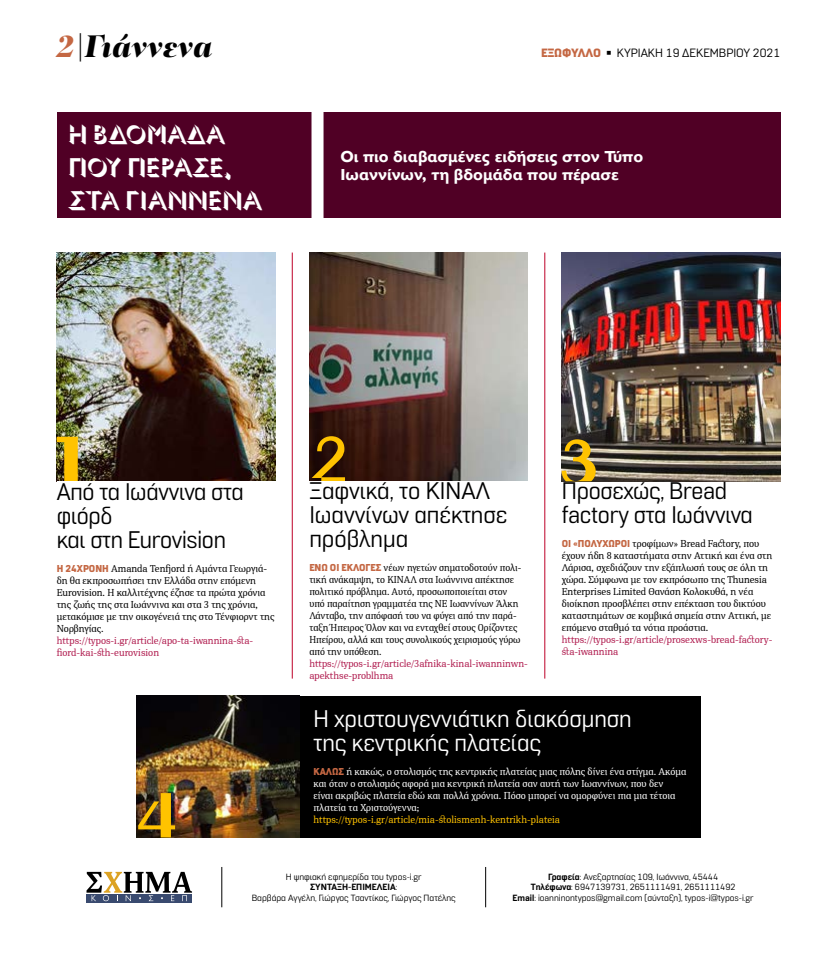
<style>
.page{position:relative;width:823px;height:964px;background:#fff}
.page>*{position:absolute;margin:0;border:0;box-sizing:border-box;transform-origin:0 0}
.t1{font:italic 900 32px "PF Regal Display Pro";color:#000}
.t2{font:300 26px/33px "Gill Sans Nova Shadowed";color:#fff}
.t3{font:24px/24px "Normative Pro";letter-spacing:-.01em;color:#000;scale:.96 1}
.t4{font:24px/24px "Normative Pro";color:#fff}
.t5{font:24px/24px "Normative Pro";letter-spacing:-.01em;color:#000}
.t6{font:700 16px/17.6px "Gill Sans Nova";color:#fff}
.t7{font:12px "Normative Pro";color:#000}
.t8{font:10px/12px "PFDIN Serif";color:#000}
.t9{font:10px/12px "PFDIN Serif";color:#fff}
.t10{font:10px/12px "PFDIN Serif";color:#b01c4f}
.t11{font:10px "PFDIN Serif";color:#ffc300}
.t12{font:9px/10.8px "Normative Pro";color:#000;text-align:center}
.s1{color:#c46743}
.s2{font-weight:900;color:#c46743}
.s3{font-family:"Normative Pro";font-weight:900;color:#c46743}
.s4{font-weight:700}
</style>
<div class="page">
<img style="left:309px;top:253px;width:218px;height:228px">
<svg style="left:311px;top:436px;width:34px;height:45px"></svg>
<img style="left:561px;top:253px;width:218px;height:228px">
<img style="left:57px;top:253px;width:218px;height:228px">
<hr style="left:221px;top:867px;width:1px;height:40px;background:#000">
<hr style="left:485px;top:867px;width:1px;height:40px;background:#000">
<div style="left:86px;top:894px;width:106px;height:8px;background:#394a6f"></div>
<svg style="left:86px;top:872px;width:106px;height:29px"></svg>
<div style="left:57px;top:112px;width:722px;height:106px;background:#500025"></div>
<div style="left:311px;top:105px;width:12px;height:125px;background:#fff"></div>
<hr style="left:292px;top:253px;width:1px;height:425px;background:#be0027">
<hr style="left:544px;top:253px;width:1px;height:425px;background:#be0027">
<svg style="left:57px;top:437px;width:21px;height:44px"></svg>
<svg style="left:561px;top:439px;width:34px;height:42px"></svg>
<div style="left:299px;top:696px;width:401px;height:141px;background:#000"></div>
<img style="left:136px;top:696px;width:163px;height:141px">
<svg style="left:138px;top:793px;width:37px;height:44px"></svg>
<h1 class="t1" style="left:57px;top:26px;width:157px"><span class="s1">2</span>|Γιάννενα</h1>
<h2 class="t2" style="left:68px;top:117px;width:195px">H ΒΔΟΜΆΔΑ<br>ΠΟΥ ΠΈΡΑΣΕ,<br>ΣΤΑ ΓΙΆΝΝΕΝΑ</h2>
<p class="t7" style="left:541px;top:46px;width:240px"><span class="s2">ΕΞΩΦΥΛΛΟ</span> ◾ ΚΥΡΙΑΚΗ 19 ΔΕΚΕΜΒΡΙΟΥ 2021</p>
<h3 class="t6" style="left:340px;top:148px;width:304px">Οι πιο διαβασμένες ειδήσεις στον Τύπο<br>Ιωαννίνων, τη βδομάδα που πέρασε</h3>
<h3 class="t3" style="left:57px;top:479px;width:196px">Από τα Ιωάννινα στα φιόρδ<br>και στη Eurovision</h3>
<p class="t8" style="left:57px;top:562px;width:219px"><span class="s3">Η 24ΧΡΟΝΗ</span> Amanda Tenfjord ή Αμάντα Γεωργιά&shy;δη θα εκπροσωπήσει την Ελλάδα στην επόμενη Eurovision. H καλλιτέχνης έζησε τα πρώτα χρόνια της ζωής της στα Ιωάννινα και στα 3 της χρόνια, μετακόμισε με την οικογένειά της στο Τένφιορντ της Νορβηγίας.</p>
<p class="t10" style="left:57px;top:634px;width:198px">https://typos-i.gr/article/apo-ta-iwannina-sta&shy;fiord-kai-sth-eurovision</p>
<h3 class="t3" style="left:561px;top:478px;width:200px">Προσεχώς, Bread factory στα Ιωάννινα</h3>
<p class="t8" style="left:561px;top:537px;width:212px"><span class="s3">ΟΙ «ΠΟΛΥΧΏΡΟΙ</span> τροφίμων» Bread Factory, που έχουν ήδη 8 καταστήματα στην Αττική και ένα στη Λάρισα, σχεδιάζουν την εξάπλωσή τους σε όλη τη χώρα. Σύμφωνα με τον εκπρόσωπο της Thunesia Enterprises Limited Θανάση Κολοκυθά, η νέα διοίκηση προσβλέπει στην επέκταση του δικτύου καταστημάτων σε κομβικά σημεία στην Αττική, με επόμενο σταθμό τα νότια προάστια.</p>
<p class="t10" style="left:561px;top:633px;width:212px">https://typos-i.gr/article/prosexws-bread-factory&shy;sta-iwannina</p>
<h3 class="t5" style="left:309px;top:478px;width:199px">Ξαφνικά, το ΚΙΝΑΛ<br>Ιωαννίνων απέκτησε πρόβλημα</h3>
<p class="t8" style="left:309px;top:561px;width:213px"><span class="s3">ΕΝΏ ΟΙ ΕΚΛΟΓΈΣ</span> νέων ηγετών σηματοδοτούν πολι&shy;τική ανάκαμψη, το ΚΙΝΑΛ στα Ιωάννινα απέκτησε πολιτικό πρόβλημα. Αυτό, προσωποποιείται στον υπό παραίτηση γραμματέα της ΝΕ Ιωαννίνων Άλκη Λάνταβο, την απόφασή του να φύγει από την παρά&shy;ταξη Ήπειρος Όλον και να ενταχθεί στους Ορίζοντες Ηπείρου, αλλά και τους συνολικούς χειρισμούς γύρω από την υπόθεση.</p>
<p class="t10" style="left:309px;top:657px;width:220px">https://typos-i.gr/article/3afnika-kinal-iwanninwn&shy;apekthse-problhma</p>
<h3 class="t4" style="left:313px;top:707px;width:319px">Η χριστουγεννιάτικη διακόσμηση της κεντρικής πλατείας</h3>
<p class="t9" style="left:313px;top:766px;width:374px"><span class="s3">ΚΑΛΏΣ</span> ή κακώς, ο στολισμός της κεντρικής πλατείας μιας πόλης δίνει ένα στίγμα. Ακόμα και όταν ο στολισμός αφορά μια κεντρική πλατεία σαν αυτή των Ιωαννίνων, που δεν<br>είναι ακριβώς πλατεία εδώ και πολλά χρόνια. Πόσο μπορεί να ομορφύνει πια μια τέτοια πλατεία τα Χριστούγεννα;</p>
<p class="t11" style="left:313px;top:813px;width:248px">https://typos-i.gr/article/mia-stolismenh-kentrikh-plateia</p>
<p class="t12" style="left:251px;top:871px;width:205px">Η ψηφιακή εφημερίδα του typos-i.gr<br><span class="s4">ΣΎΝΤΑΞΗ-ΕΠΙΜΈΛΕΙΑ</span>:<br>Βαρβάρα Αγγέλη, Γιώργος Τσαντίκος, Γιώργος Πατέλης</p>
<p class="t12" style="left:512px;top:871px;width:242px"><span class="s4">Γραφεία</span>: Ανεξαρτησίας 109, Ιωάννινα, 45444<br><span class="s4">Tηλέφωνα</span>: 6947139731, 2651111491, 2651111492<br><span class="s4">Email</span>: ioanninontypos@gmail.com (σύνταξη), typos-i@typos-i.gr</p>
</div>
